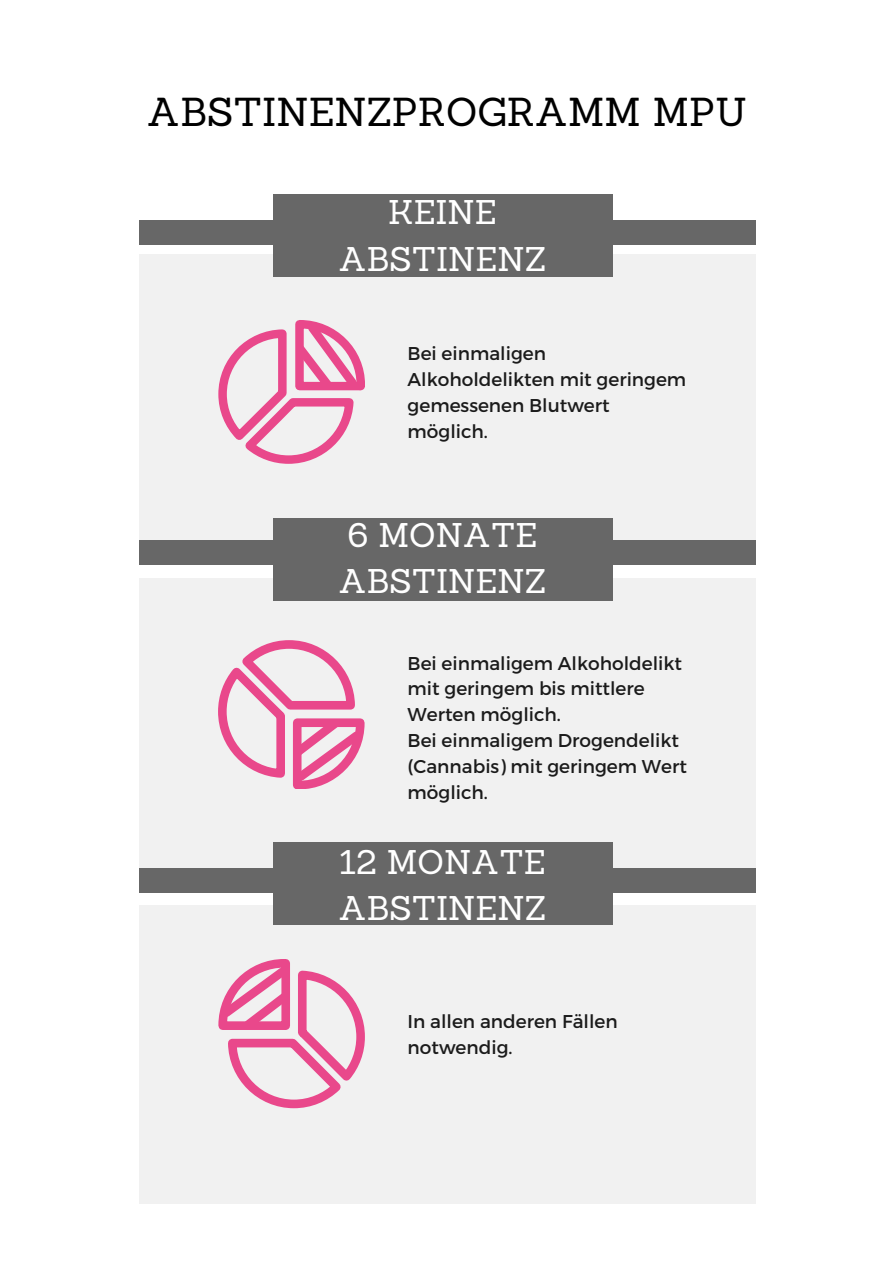
<style>
.page{position:relative;width:894px;height:1264px;background:#fff}
.page>*{position:absolute;margin:0;border:0;box-sizing:border-box;transform-origin:0 0}
.t1{font:39.3px "Sanchez";color:#000}
.t2{font:33.3px/46.2px "Sanchez";color:#fff}
.t3{font:18.6px/25.8px "Montserrat";color:#1b1b1b}
</style>
<div class="page">
<div style="left:139px;top:255px;width:616px;height:297px;background:#f1f1f1"></div>
<div style="left:139px;top:578px;width:616px;height:297px;background:#f1f1f1"></div>
<div style="left:139px;top:905px;width:616px;height:298px;background:#f1f1f1"></div>
<div style="left:139px;top:868px;width:616px;height:24px;background:#676767"></div>
<div style="left:139px;top:541px;width:616px;height:23px;background:#676767"></div>
<div style="left:139px;top:221px;width:616px;height:23px;background:#676767"></div>
<div style="left:273px;top:195px;width:339px;height:82px;background:#676767"></div>
<div style="left:273px;top:518px;width:339px;height:83px;background:#676767"></div>
<div style="left:273px;top:842px;width:339px;height:82px;background:#676767"></div>
<svg style="left:218px;top:320px;width:147px;height:144px"></svg>
<svg style="left:218px;top:640px;width:146px;height:148px"></svg>
<svg style="left:218px;top:959px;width:147px;height:149px"></svg>
<p class="t1" style="left:147px;top:87px;width:601px">ABSTINENZPROGRAMM MPU</p>
<p class="t2" style="left:339px;top:189px;width:209px;text-align:center">KEINE<br>ABSTINENZ</p>
<p class="t3" style="left:407px;top:340px;width:280px">Bei einmaligen<br>Alkoholdelikten mit geringem gemessenen Blutwert möglich.</p>
<p class="t2" style="left:339px;top:511px;width:209px">6 MONATE<br>ABSTINENZ</p>
<p class="t3" style="left:407px;top:649px;width:276px">Bei einmaligem Alkoholdelikt mit geringem bis mittlere<br>Werten möglich.</p>
<p class="t3" style="left:407px;top:726px;width:281px">Bei einmaligem Drogendelikt (Cannabis) mit geringem Wert möglich.</p>
<p class="t2" style="left:339px;top:838px;width:209px">12 MONATE<br>ABSTINENZ</p>
<p class="t3" style="left:407px;top:1007px;width:211px">In allen anderen Fällen notwendig.</p>
</div>
